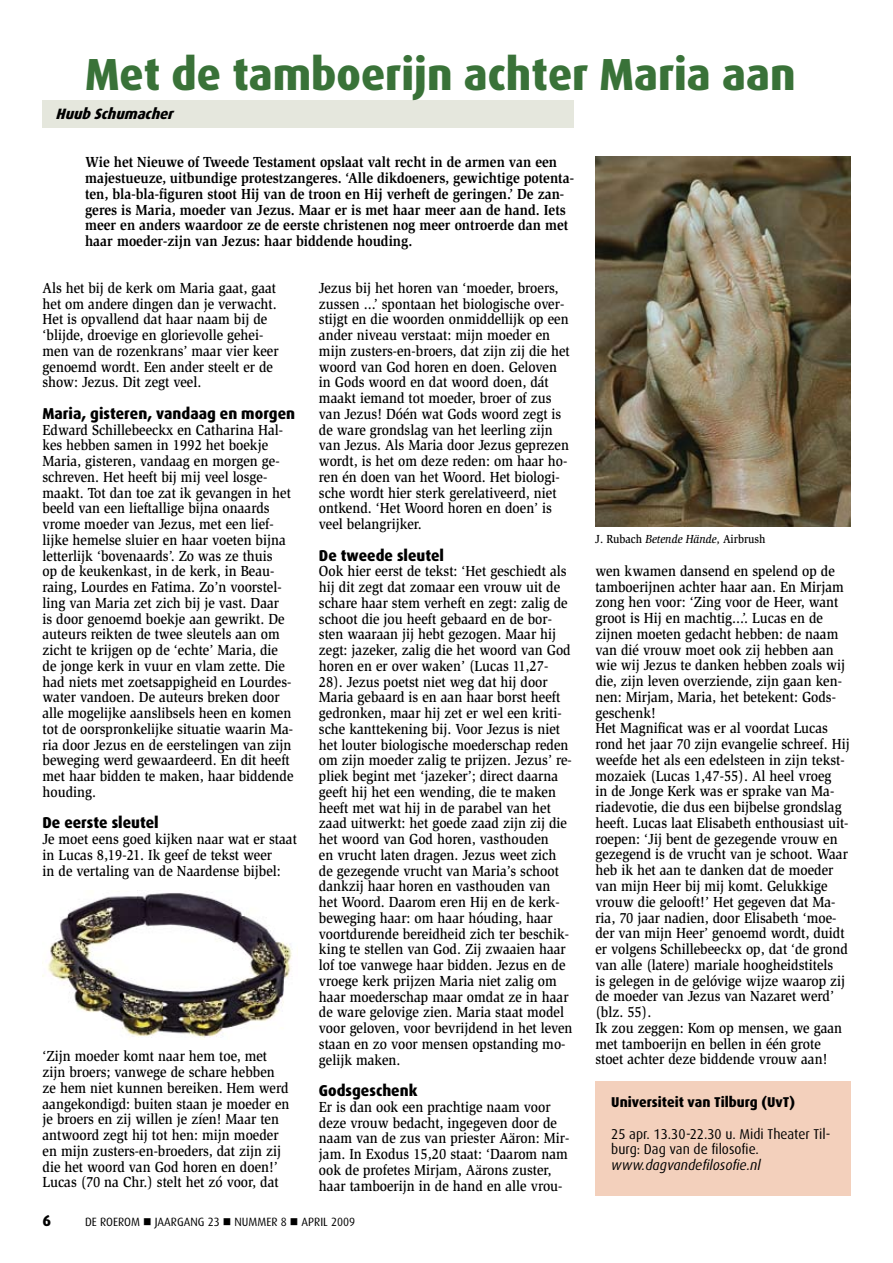
<style>
.page{position:relative;width:893px;height:1263px;background:#fff}
.page>*{position:absolute;margin:0;border:0;box-sizing:border-box;transform-origin:0 0}
.t1{font:800 45px "Dax";color:#397238;scale:.95 1}
.t2{font:800 15.75px "Dax";color:#000;scale:.95 1}
.t3{font:500 15px/15.8px "Slimbach Std";color:#000;scale:.9 1}
.t4{font:700 15px/15.8px "Slimbach Std";color:#000;scale:.9 1}
.t5{font:italic 800 15px "Dax";color:#000;scale:.95 1}
.t6{font:14.25px/15.8px "Dax";color:#000;scale:.95 1}
.t7{font:800 14.25px "Dax";color:#000;scale:.95 1}
.t8{font:italic 14.25px "Dax";color:#000;scale:.95 1}
.t9{font:12px "Dax";color:#000;scale:.95 1}
.t10{font:500 12px "Slimbach Std";color:#000;scale:.9 1}
.s1{font-style:italic}
</style>
<div class="page">
<div style="left:43px;top:101px;width:531px;height:27px;background:#e5e7dd"></div>
<img style="left:43px;top:890px;width:249px;height:149px">
<img style="left:595px;top:156px;width:256px;height:371px">
<div style="left:595px;top:1081px;width:255px;height:115px;background:#f3d0bc"></div>
<h1 class="t1" style="left:85px;top:49px;width:749px">Met de tamboerijn achter Maria aan</h1>
<p class="t5" style="left:56px;top:105px;width:130px">HuubSchumacher</p>
<p class="t4" style="left:85px;top:154px;width:545px">Wie het Nieuwe of Tweede Testament opslaat valt recht in de armen van een majestueuze, uitbundige protestzangeres. ‘Alle dikdoeners, gewichtige potenta&shy;ten, bla-bla-figuren stoot Hij van de troon en Hij verheft de geringen.’ De zan&shy;geres is Maria, moeder van Jezus. Maar er is met haar meer aan de hand. Iets meer en anders waardoor ze de eerste christenen nog meer ontroerde dan met haar moeder-zijn van Jezus: haar biddende houding.</p>
<p class="t3" style="left:319px;top:280px;width:280px">Jezus bij het horen van ‘moeder, broers, zussen ...’ spontaan het biologische over&shy;stijgt en die woorden onmiddellijk op een ander niveau verstaat: mijn moeder en mijn zusters-en-broers, dat zijn zij die het woord van God horen en doen. Geloven in Gods woord en dat woord doen, dát maakt iemand tot moeder, broer of zus van Jezus! Dóén wat Gods woord zegt is de ware grondslag van het leerling zijn van Jezus. Als Maria door Jezus geprezen wordt, is het om deze reden: om haar ho&shy;ren én doen van het Woord. Het biologi&shy;sche wordt hier sterk gerelativeerd, niet ontkend. ‘Het Woord horen en doen’ is veel belangrijker.</p>
<p class="t2" style="left:319px;top:546px;width:133px">De tweede sleutel</p>
<p class="t3" style="left:319px;top:563px;width:283px">Ook hier eerst de tekst: ‘Het geschiedt als hij dit zegt dat zomaar een vrouw uit de schare haar stem verheft en zegt: zalig de schoot die jou heeft gebaard en de bor&shy;sten waaraan jij hebt gezogen. Maar hij zegt: jazeker, zalig die het woord van God horen en er over waken’ (Lucas 11,27- 28). Jezus poetst niet weg dat hij door Maria gebaard is en aan haar borst heeft gedronken, maar hij zet er wel een kriti&shy;sche kanttekening bij. Voor Jezus is niet het louter biologische moederschap reden om zijn moeder zalig te prijzen. Jezus’ re&shy;pliek begint met ‘jazeker’; direct daarna geeft hij het een wending, die te maken heeft met wat hij in de parabel van het zaad uitwerkt: het goede zaad zijn zij die het woord van God horen, vasthouden<br>en vrucht laten dragen. Jezus weet zich de gezegende vrucht van Maria’s schoot dankzij haar horen en vasthouden van het Woord. Daarom eren Hij en de kerk&shy;beweging haar: om haar hóuding, haar voortdurende bereidheid zich ter beschik&shy;king te stellen van God. Zij zwaaien haar lof toe vanwege haar bidden. Jezus en de vroege kerk prijzen Maria niet zalig om haar moederschap maar omdat ze in haar de ware gelovige zien. Maria staat model voor geloven, voor bevrijdend in het leven staan en zo voor mensen opstanding mo&shy;gelijk maken.</p>
<p class="t2" style="left:319px;top:1082px;width:105px">Godsgeschenk</p>
<p class="t3" style="left:319px;top:1099px;width:280px">Er is dan ook een prachtige naam voor deze vrouw bedacht, ingegeven door de naam van de zus van priester Aäron: Mir&shy;jam. In Exodus 15,20 staat: ‘Daarom nam ook de profetes Mirjam, Aärons zuster, haar tamboerijn in de hand en alle vrou-</p>
<p class="t3" style="left:43px;top:280px;width:264px">Als het bij de kerk om Maria gaat, gaat het om andere dingen dan je verwacht.<br>Het is opvallend dat haar naam bij de ‘blijde, droevige en glorievolle gehei&shy;men van de rozenkrans’ maar vier keer genoemd wordt. Een ander steelt er de show: Jezus. Dit zegt veel.</p>
<p class="t2" style="left:43px;top:404px;width:267px">Maria, gisteren, vandaag en morgen</p>
<p class="t3" style="left:43px;top:422px;width:280px">Edward Schillebeeckx en Catharina Hal&shy;kes hebben samen in 1992 het boekje Maria, gisteren, vandaag en morgen ge&shy;schreven. Het heeft bij mij veel losge&shy;maakt. Tot dan toe zat ik gevangen in het beeld van een lieftallige bijna onaards vrome moeder van Jezus, met een lief&shy;lijke hemelse sluier en haar voeten bijna letterlijk ‘bovenaards’. Zo was ze thuis<br>op de keukenkast, in de kerk, in Beau&shy;raing, Lourdes en Fatima. Zo’n voorstel&shy;ling van Maria zet zich bij je vast. Daar<br>is door genoemd boekje aan gewrikt. De auteurs reikten de twee sleutels aan om zicht te krijgen op de ‘echte’ Maria, die de jonge kerk in vuur en vlam zette. Die had niets met zoetsappigheid en Lourdes&shy;water vandoen. De auteurs breken door alle mogelijke aanslibsels heen en komen tot de oorspronkelijke situatie waarin Ma&shy;ria door Jezus en de eerstelingen van zijn beweging werd gewaardeerd. En dit heeft met haar bidden te maken, haar biddende houding.</p>
<p class="t2" style="left:43px;top:814px;width:124px">De eerste sleutel</p>
<p class="t3" style="left:43px;top:831px;width:284px">Je moet eens goed kijken naar wat er staat in Lucas 8,19-21. Ik geef de tekst weer<br>in de vertaling van de Naardense bijbel:</p>
<p class="t3" style="left:43px;top:1048px;width:276px">‘Zijn moeder komt naar hem toe, met zijn broers; vanwege de schare hebben ze hem niet kunnen bereiken. Hem werd aangekondigd: buiten staan je moeder en je broers en zij willen je zíen! Maar ten antwoord zegt hij tot hen: mijn moeder en mijn zusters-en-broeders, dat zijn zij die het woord van God horen en doen!’ Lucas (70 na Chr.) stelt het zó voor, dat</p>
<p class="t2" style="left:43px;top:1211px;width:11px">6</p>
<p class="t9" style="left:85px;top:1215px;width:286px">DE ROEROM ■ JAARGANG 23 ■ NUMMER 8 ■ APRIL 2009</p>
<p class="t10" style="left:595px;top:532px;width:191px">J. Rubach <span class="s1">Betende Hände</span>, Airbrush</p>
<p class="t3" style="left:595px;top:563px;width:284px">wen kwamen dansend en spelend op de tamboerijnen achter haar aan. En Mirjam zong hen voor: ‘Zing voor de Heer, want groot is Hij en machtig...’. Lucas en de zijnen moeten gedacht hebben: de naam van dié vrouw moet ook zij hebben aan wie wij Jezus te danken hebben zoals wij die, zijn leven overziende, zijn gaan ken&shy;nen: Mirjam, Maria, het betekent: Gods&shy;geschenk!<br>Het Magnificat was er al voordat Lucas rond het jaar 70 zijn evangelie schreef. Hij weefde het als een edelsteen in zijn tekst&shy;mozaiek (Lucas 1,47-55). Al heel vroeg<br>in de Jonge Kerk was er sprake van Ma&shy;riadevotie, die dus een bijbelse grondslag heeft. Lucas laat Elisabeth enthousiast uit&shy;roepen: ‘Jij bent de gezegende vrouw en gezegend is de vrucht van je schoot. Waar heb ik het aan te danken dat de moeder van mijn Heer bij mij komt. Gelukkige vrouw die gelooft!’ Het gegeven dat Ma&shy;ria, 70 jaar nadien, door Elisabeth ‘moe&shy;der van mijn Heer’ genoemd wordt, duidt er volgens Schillebeeckx op, dat ‘de grond van alle (latere) mariale hoogheidstitels<br>is gelegen in de gelóvige wijze waarop zij de moeder van Jezus van Nazaret werd’ (blz. 55).<br>Ik zou zeggen: Kom op mensen, we gaan met tamboerijn en bellen in één grote stoet achter deze biddende vrouw aan!</p>
<p class="t7" style="left:611px;top:1094px;width:195px">Universiteit van Tilburg (UvT)</p>
<p class="t6" style="left:611px;top:1126px;width:232px">25 apr. 13.30-22.30 u. Midi Theater Til&shy;burg: Dag van de filosofie.</p>
<p class="t8" style="left:611px;top:1157px;width:159px">www.dagvandefilosofie.nl</p>
</div>
